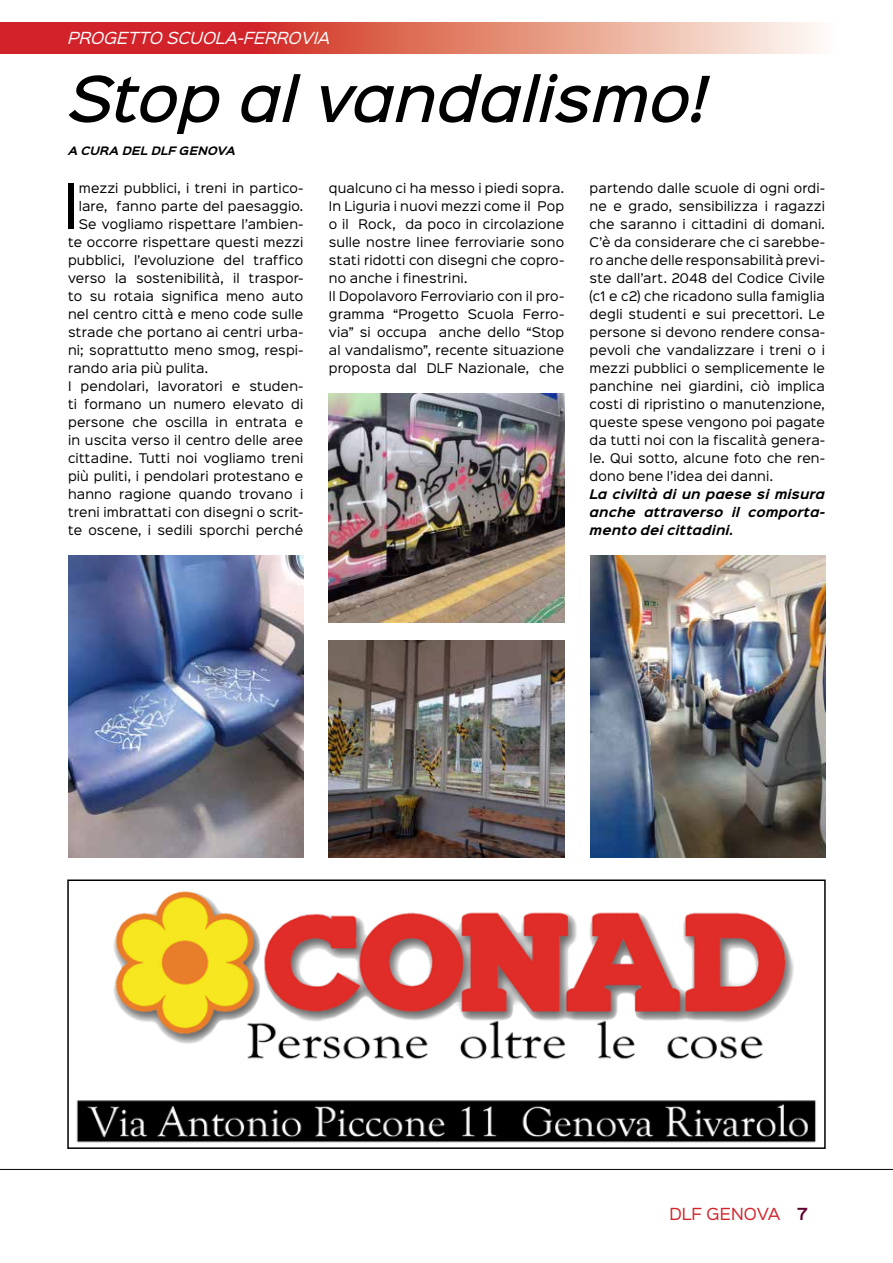
<style>
.page{position:relative;width:893px;height:1263px;background:#fff}
.page>*{position:absolute;margin:0;border:0;box-sizing:border-box;transform-origin:0 0}
.t1{font:italic 500 57px "Sinkin Sans 500";color:#000}
.t2{font:56.4px "Sinkin Sans 400";color:#000}
.t3{font:italic 15px "Sinkin Sans 400";color:#fff}
.t4{font:15px "Sinkin Sans 400";color:#d2232a}
.t5{font:12px/18px "Sinkin Sans 400";letter-spacing:.015em;color:#000}
.t6{font:italic 700 12px/18px "Sinkin Sans 700";letter-spacing:.015em;color:#000;text-align:justify}
.t7{font:italic 700 10.5px "Sinkin Sans 700";color:#000}
.s1{font-family:"Sinkin Sans 600";font-weight:600;color:#600032}
</style>
<div class="page">
<hr style="left:0;top:1169px;width:893px;height:1px;background:#000">
<svg style="left:0;top:22px;width:821px;height:31px;background:#e07268"></svg>
<img style="left:76px;top:891px;width:740px;height:252px">
<div style="left:67px;top:879px;width:759px;height:270px;border:2px solid #000"></div>
<img style="left:329px;top:394px;width:235px;height:229px">
<img style="left:329px;top:640px;width:235px;height:217px">
<img style="left:68px;top:555px;width:235px;height:302px">
<img style="left:590px;top:555px;width:236px;height:302px">
<p class="t3" style="left:68px;top:25px;width:264px">PROGETTO SCUOLA-FERROVIA</p>
<h1 class="t1" style="left:68px;top:50px;width:641px">Stop al vandalismo!</h1>
<p class="t7" style="left:68px;top:145px;width:169px">A CURA DEL DLF GENOVA</p>
<h2 class="t2" style="left:63px;top:159px;width:18px">I</h2>
<p class="t5" style="left:79px;top:178px;width:226px">mezzi pubblici, i treni in partico-</p>
<p class="t5" style="left:79px;top:196px;width:226px">lare, fanno parte del paesaggio.</p>
<p class="t5" style="left:79px;top:214px;width:226px">Se vogliamo rispettare l’ambien-</p>
<p class="t5" style="left:68px;top:232px;width:237px">te occorre rispettare questi mezzi</p>
<p class="t5" style="left:68px;top:250px;width:237px">pubblici, l’evoluzione del traffico</p>
<p class="t5" style="left:68px;top:268px;width:237px">verso la sostenibilità, il traspor-</p>
<p class="t5" style="left:68px;top:286px;width:237px">to su rotaia significa meno auto</p>
<p class="t5" style="left:68px;top:304px;width:237px">nel centro città e meno code sulle</p>
<p class="t5" style="left:68px;top:322px;width:237px">strade che portano ai centri urba-</p>
<p class="t5" style="left:68px;top:340px;width:237px">ni; soprattutto meno smog, respi-</p>
<p class="t5" style="left:68px;top:358px;width:142px">rando aria più pulita.</p>
<p class="t5" style="left:68px;top:376px;width:237px">I pendolari, lavoratori e studen-</p>
<p class="t5" style="left:68px;top:394px;width:237px">ti formano un numero elevato di</p>
<p class="t5" style="left:68px;top:412px;width:237px">persone che oscilla in entrata e</p>
<p class="t5" style="left:68px;top:430px;width:237px">in uscita verso il centro delle aree</p>
<p class="t5" style="left:68px;top:448px;width:237px">cittadine. Tutti noi vogliamo treni</p>
<p class="t5" style="left:68px;top:466px;width:237px">più puliti, i pendolari protestano e</p>
<p class="t5" style="left:68px;top:484px;width:237px">hanno ragione quando trovano i</p>
<p class="t5" style="left:68px;top:502px;width:237px">treni imbrattati con disegni o scrit-</p>
<p class="t5" style="left:68px;top:520px;width:237px">te oscene, i sedili sporchi perché</p>
<p class="t5" style="left:329px;top:178px;width:237px">qualcuno ci ha messo i piedi sopra.<br>In Liguria i nuovi mezzi come il Pop o il Rock, da poco in circolazione sulle nostre linee ferroviarie sono stati ridotti con disegni che copro&shy;no anche i finestrini.<br>Il Dopolavoro Ferroviario con il pro&shy;gramma “Progetto Scuola Ferro&shy;via” si occupa anche dello “Stop al vandalismo”, recente situazione proposta dal DLF Nazionale, che</p>
<p class="t5" style="left:590px;top:178px;width:237px;text-align:justify">partendo dalle scuole di ogni ordi&shy;ne e grado, sensibilizza i ragazzi che saranno i cittadini di domani.<br>C’è da considerare che ci sarebbe&shy;ro anche delle responsabilità previ&shy;ste dall’art. 2048 del Codice Civile (c1 e c2) che ricadono sulla famiglia degli studenti e sui precettori. Le persone si devono rendere consa&shy;pevoli che vandalizzare i treni o i mezzi pubblici o semplicemente le panchine nei giardini, ciò implica costi di ripristino o manutenzione, queste spese vengono poi pagate da tutti noi con la fiscalità genera&shy;le. Qui sotto, alcune foto che ren&shy;dono bene l’idea dei danni.</p>
<p class="t6" style="left:590px;top:486px;width:237px">La civiltà di un paese si misura anche attraverso il comporta&shy;mento dei cittadini.</p>
<p class="t4" style="left:669px;top:1202px;width:140px">DLF GENOVA <span class="s1">7</span></p>
</div>
